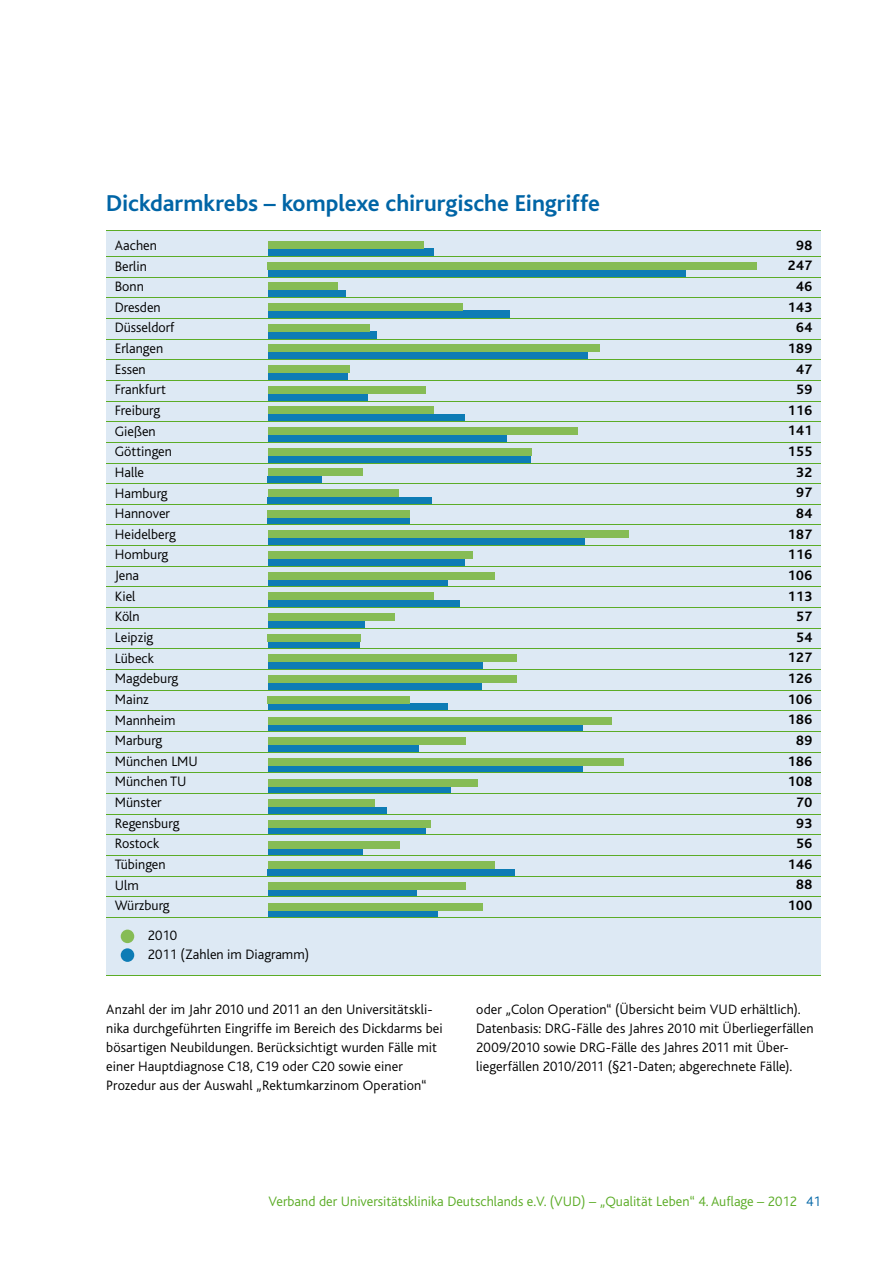
<style>
.page{position:relative;width:893px;height:1263px;background:#fff}
.page>*{position:absolute;margin:0;border:0;box-sizing:border-box;transform-origin:0 0}
.t1{font:700 24px "Bliss";letter-spacing:-.005em;color:#0065a6}
.t2{font:300 14.25px/20.7px "Bliss";color:#000}
.t3{font:700 14.25px/20.7px "Bliss";letter-spacing:.04em;color:#000;text-align:center}
.t4{font:300 14.25px "Bliss";color:#5bac26}
.s1{color:#0065a6}
</style>
<div class="page">
<div style="left:106px;top:230px;width:715px;height:745px;background:#dde9f4"></div>
<div style="left:268px;top:249px;width:166px;height:7px;background:#0d7cb5"></div>
<div style="left:268px;top:269px;width:418px;height:8px;background:#0d7cb5"></div>
<div style="left:268px;top:290px;width:78px;height:7px;background:#0d7cb5"></div>
<div style="left:268px;top:311px;width:242px;height:7px;background:#0d7cb5"></div>
<div style="left:268px;top:331px;width:108px;height:8px;background:#0d7cb5"></div>
<div style="left:268px;top:352px;width:320px;height:8px;background:#0d7cb5"></div>
<div style="left:268px;top:373px;width:79px;height:7px;background:#0d7cb5"></div>
<div style="left:268px;top:393px;width:100px;height:8px;background:#0d7cb5"></div>
<div style="left:268px;top:414px;width:196px;height:8px;background:#0d7cb5"></div>
<div style="left:268px;top:435px;width:238px;height:7px;background:#0d7cb5"></div>
<div style="left:268px;top:455px;width:262px;height:8px;background:#0d7cb5"></div>
<div style="left:268px;top:476px;width:54px;height:8px;background:#0d7cb5"></div>
<div style="left:268px;top:497px;width:164px;height:7px;background:#0d7cb5"></div>
<div style="left:268px;top:517px;width:142px;height:8px;background:#0d7cb5"></div>
<div style="left:268px;top:538px;width:316px;height:8px;background:#0d7cb5"></div>
<div style="left:268px;top:559px;width:196px;height:7px;background:#0d7cb5"></div>
<div style="left:268px;top:579px;width:179px;height:8px;background:#0d7cb5"></div>
<div style="left:268px;top:600px;width:191px;height:8px;background:#0d7cb5"></div>
<div style="left:268px;top:621px;width:96px;height:7px;background:#0d7cb5"></div>
<div style="left:268px;top:641px;width:91px;height:8px;background:#0d7cb5"></div>
<div style="left:268px;top:662px;width:215px;height:8px;background:#0d7cb5"></div>
<div style="left:268px;top:683px;width:213px;height:7px;background:#0d7cb5"></div>
<div style="left:268px;top:703px;width:179px;height:8px;background:#0d7cb5"></div>
<div style="left:268px;top:724px;width:315px;height:8px;background:#0d7cb5"></div>
<div style="left:268px;top:745px;width:150px;height:7px;background:#0d7cb5"></div>
<div style="left:268px;top:765px;width:315px;height:8px;background:#0d7cb5"></div>
<div style="left:268px;top:786px;width:183px;height:8px;background:#0d7cb5"></div>
<div style="left:268px;top:807px;width:118px;height:7px;background:#0d7cb5"></div>
<div style="left:268px;top:827px;width:157px;height:8px;background:#0d7cb5"></div>
<div style="left:268px;top:848px;width:95px;height:8px;background:#0d7cb5"></div>
<div style="left:268px;top:869px;width:247px;height:7px;background:#0d7cb5"></div>
<div style="left:268px;top:890px;width:149px;height:7px;background:#0d7cb5"></div>
<div style="left:268px;top:910px;width:169px;height:8px;background:#0d7cb5"></div>
<div style="left:268px;top:241px;width:156px;height:8px;background:#86bc55"></div>
<div style="left:268px;top:262px;width:489px;height:7px;background:#86bc55"></div>
<div style="left:268px;top:283px;width:69px;height:7px;background:#86bc55"></div>
<div style="left:268px;top:303px;width:194px;height:8px;background:#86bc55"></div>
<div style="left:268px;top:324px;width:101px;height:7px;background:#86bc55"></div>
<div style="left:268px;top:345px;width:331px;height:7px;background:#86bc55"></div>
<div style="left:268px;top:365px;width:81px;height:8px;background:#86bc55"></div>
<div style="left:268px;top:386px;width:157px;height:7px;background:#86bc55"></div>
<div style="left:268px;top:407px;width:166px;height:7px;background:#86bc55"></div>
<div style="left:268px;top:427px;width:310px;height:8px;background:#86bc55"></div>
<div style="left:268px;top:448px;width:264px;height:7px;background:#86bc55"></div>
<div style="left:268px;top:469px;width:95px;height:7px;background:#86bc55"></div>
<div style="left:268px;top:489px;width:130px;height:8px;background:#86bc55"></div>
<div style="left:268px;top:510px;width:142px;height:7px;background:#86bc55"></div>
<div style="left:268px;top:531px;width:360px;height:7px;background:#86bc55"></div>
<div style="left:268px;top:551px;width:205px;height:8px;background:#86bc55"></div>
<div style="left:268px;top:572px;width:227px;height:7px;background:#86bc55"></div>
<div style="left:268px;top:593px;width:166px;height:7px;background:#86bc55"></div>
<div style="left:268px;top:613px;width:127px;height:8px;background:#86bc55"></div>
<div style="left:268px;top:634px;width:93px;height:7px;background:#86bc55"></div>
<div style="left:268px;top:655px;width:249px;height:7px;background:#86bc55"></div>
<div style="left:268px;top:675px;width:249px;height:8px;background:#86bc55"></div>
<div style="left:268px;top:696px;width:142px;height:7px;background:#86bc55"></div>
<div style="left:268px;top:717px;width:343px;height:7px;background:#86bc55"></div>
<div style="left:268px;top:737px;width:198px;height:8px;background:#86bc55"></div>
<div style="left:268px;top:758px;width:355px;height:7px;background:#86bc55"></div>
<div style="left:268px;top:779px;width:210px;height:7px;background:#86bc55"></div>
<div style="left:268px;top:799px;width:106px;height:8px;background:#86bc55"></div>
<div style="left:268px;top:820px;width:162px;height:7px;background:#86bc55"></div>
<div style="left:268px;top:841px;width:132px;height:7px;background:#86bc55"></div>
<div style="left:268px;top:861px;width:227px;height:8px;background:#86bc55"></div>
<div style="left:268px;top:882px;width:198px;height:8px;background:#86bc55"></div>
<div style="left:268px;top:903px;width:215px;height:7px;background:#86bc55"></div>
<hr style="left:106px;top:230px;width:715px;height:1px;background:#5bac26">
<hr style="left:106px;top:256px;width:715px;height:1px;background:#5bac26">
<hr style="left:106px;top:277px;width:715px;height:1px;background:#5bac26">
<hr style="left:106px;top:297px;width:715px;height:1px;background:#5bac26">
<hr style="left:106px;top:318px;width:715px;height:1px;background:#5bac26">
<hr style="left:106px;top:339px;width:715px;height:1px;background:#5bac26">
<hr style="left:106px;top:359px;width:715px;height:1px;background:#5bac26">
<hr style="left:106px;top:380px;width:715px;height:1px;background:#5bac26">
<hr style="left:106px;top:401px;width:715px;height:1px;background:#5bac26">
<hr style="left:106px;top:421px;width:715px;height:1px;background:#5bac26">
<hr style="left:106px;top:442px;width:715px;height:1px;background:#5bac26">
<hr style="left:106px;top:463px;width:715px;height:1px;background:#5bac26">
<hr style="left:106px;top:483px;width:715px;height:1px;background:#5bac26">
<hr style="left:106px;top:504px;width:715px;height:1px;background:#5bac26">
<hr style="left:106px;top:524px;width:715px;height:1px;background:#5bac26">
<hr style="left:106px;top:545px;width:715px;height:1px;background:#5bac26">
<hr style="left:106px;top:566px;width:715px;height:1px;background:#5bac26">
<hr style="left:106px;top:586px;width:715px;height:1px;background:#5bac26">
<hr style="left:106px;top:607px;width:715px;height:1px;background:#5bac26">
<hr style="left:106px;top:628px;width:715px;height:1px;background:#5bac26">
<hr style="left:106px;top:648px;width:715px;height:1px;background:#5bac26">
<hr style="left:106px;top:669px;width:715px;height:1px;background:#5bac26">
<hr style="left:106px;top:690px;width:715px;height:1px;background:#5bac26">
<hr style="left:106px;top:710px;width:715px;height:1px;background:#5bac26">
<hr style="left:106px;top:731px;width:715px;height:1px;background:#5bac26">
<hr style="left:106px;top:752px;width:715px;height:1px;background:#5bac26">
<hr style="left:106px;top:772px;width:715px;height:1px;background:#5bac26">
<hr style="left:106px;top:793px;width:715px;height:1px;background:#5bac26">
<hr style="left:106px;top:814px;width:715px;height:1px;background:#5bac26">
<hr style="left:106px;top:834px;width:715px;height:1px;background:#5bac26">
<hr style="left:106px;top:855px;width:715px;height:1px;background:#5bac26">
<hr style="left:106px;top:876px;width:715px;height:1px;background:#5bac26">
<hr style="left:106px;top:896px;width:715px;height:1px;background:#5bac26">
<hr style="left:106px;top:917px;width:715px;height:1px;background:#5bac26">
<hr style="left:106px;top:975px;width:715px;height:1px;background:#5bac26">
<div style="left:121px;top:929px;width:13px;height:14px;background:#86bc55;border-radius:50%"></div>
<div style="left:121px;top:948px;width:13px;height:14px;background:#0d7cb5;border-radius:50%"></div>
<h1 class="t1" style="left:106px;top:190px;width:495px">Dickdarmkrebs – komplexe chirurgische Eingriffe</h1>
<p class="t2" style="left:115px;top:235px;width:85px">Aachen<br>Berlin<br>Bonn<br>Dresden<br>Düsseldorf<br>Erlangen<br>Essen<br>Frankfurt<br>Freiburg<br>Gießen<br>Göttingen<br>Halle<br>Hamburg<br>Hannover<br>Heidelberg<br>Homburg<br>Jena<br>Kiel<br>Köln<br>Leipzig<br>Lübeck<br>Magdeburg<br>Mainz<br>Mannheim<br>Marburg<br>München LMU<br>München TU<br>Münster<br>Regensburg<br>Rostock<br>Tübingen<br>Ulm<br>Würzburg</p>
<p class="t3" style="left:788px;top:235px;width:26px">98<br>247<br>46<br>143<br>64<br>189<br>47<br>59<br>116<br>141<br>155<br>32<br>97<br>84<br>187<br>116<br>106<br>113<br>57<br>54<br>127<br>126<br>106<br>186<br>89<br>186<br>108<br>70<br>93<br>56<br>146<br>88<br>100</p>
<p class="t2" style="left:148px;top:926px;width:163px;line-height:19.2px">2010<br>2011 (Zahlen im Diagramm)</p>
<p class="t2" style="left:106px;top:1000px;width:338px;line-height:19.2px">Anzahl der im Jahr 2010 und 2011 an den Universitätskli&shy;nika durchgeführten Eingriffe im Bereich des Dickdarms bei bösartigen Neubildungen. Berücksichtigt wurden Fälle mit einer Hauptdiagnose C18, C19 oder C20 sowie einer Prozedur aus der Auswahl „Rektumkarzinom Operation“</p>
<p class="t2" style="left:476px;top:1000px;width:339px;line-height:19.2px">oder „Colon Operation“ (Übersicht beim VUD erhältlich).<br>Datenbasis: DRG-Fälle des Jahres 2010 mit Überliegerfällen 2009/2010 sowie DRG-Fälle des Jahres 2011 mit Über&shy;liegerfällen 2010/2011 (§21-Daten; abgerechnete Fälle).</p>
<p class="t4" style="left:269px;top:1193px;width:554px">Verband der Universitätsklinika Deutschlands e.V. (VUD) – „Qualität Leben“ 4. Auflage – 2012 <span class="s1">41</span></p>
</div>
